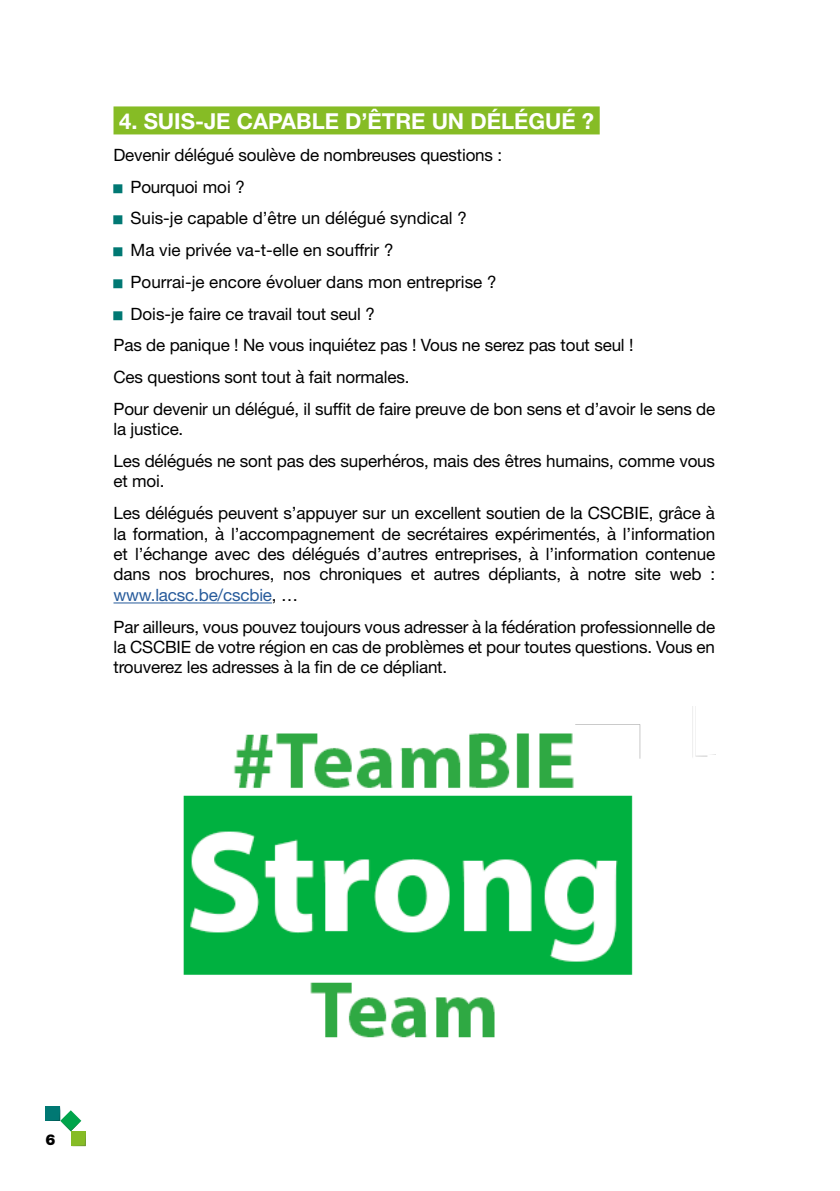
<style>
.page{position:relative;width:840px;height:1191px;background:#fff}
.page>*{position:absolute;margin:0;border:0;box-sizing:border-box;transform-origin:0 0}
.t1{font:700 22px "Helvetica Neue LT Std";color:#fff}
.t2{font:17px/31.8px "Helvetica Neue";letter-spacing:-.01em;color:#000}
.t3{font:900 15px "Helvetica Neue LT Std";color:#000}
.t4{font:7.6px "Helvetica Neue";color:#007873;scale:1.19 1}
.s1{color:#275b9b}
</style>
<div class="page">
<svg style="left:45px;top:1106px;width:41px;height:40px"></svg>
<div style="left:113px;top:106px;width:486px;height:28px;background:#86bc25"></div>
<hr style="left:113px;top:602px;width:159px;height:1px;background:#275b9b">
<img style="left:183px;top:706px;width:531px;height:332px">
<p class="t1" style="left:119px;top:108px;width:476px">4. SUIS-JE CAPABLE D’ÊTRE UN DÉLÉGUÉ ?</p>
<p class="t2" style="left:113px;top:140px;width:390px">Devenir délégué soulève de nombreuses questions :</p>
<p class="t4" style="left:113px;top:182px;width:9px">█</p>
<p class="t2" style="left:130px;top:172px;width:116px">Pourquoi moi ?</p>
<p class="t4" style="left:113px;top:214px;width:9px">█</p>
<p class="t2" style="left:130px;top:203px;width:337px">Suis-je capable d’être un délégué syndical ?</p>
<p class="t4" style="left:113px;top:246px;width:9px">█</p>
<p class="t2" style="left:130px;top:235px;width:264px">Ma vie privée va-t-elle en souffrir ?</p>
<p class="t4" style="left:113px;top:278px;width:9px">█</p>
<p class="t2" style="left:130px;top:267px;width:367px">Pourrai-je encore évoluer dans mon entreprise ?</p>
<p class="t4" style="left:113px;top:309px;width:9px">█</p>
<p class="t2" style="left:113px;top:299px;width:602px;text-indent:17px">Dois-je faire ce travail tout seul ?<br>Pas de panique ! Ne vous inquiétez pas ! Vous ne serez pas tout seul !<br>Ces questions sont tout à fait normales.<br>Pour devenir un délégué, il suffit de faire preuve de bon sens et d’avoir le sens de</p>
<p class="t2" style="left:113px;top:414px;width:602px">la justice.<br>Les délégués ne sont pas des superhéros, mais des êtres humains, comme vous</p>
<p class="t2" style="left:113px;top:466px;width:602px">et moi.<br>Les délégués peuvent s’appuyer sur un excellent soutien de la CSCBIE, grâce à</p>
<p class="t2" style="left:113px;top:524px;width:602px;line-height:20.4px;text-align:justify">la formation, à l’accompagnement de secrétaires expérimentés, à l’information et l’échange avec des délégués d’autres entreprises, à l’information contenue dans nos brochures, nos chroniques et autres dépliants, à notre site web : <span class="s1">www.lacsc.be/cscbie</span>, …</p>
<p class="t2" style="left:113px;top:617px;width:602px;line-height:20.4px;text-align:justify">Par ailleurs, vous pouvez toujours vous adresser à la fédération professionnelle de la CSCBIE de votre région en cas de problèmes et pour toutes questions. Vous en trouverez les adresses à la fin de ce dépliant.</p>
<p class="t3" style="left:45px;top:1130px;width:12px">6</p>
</div>
